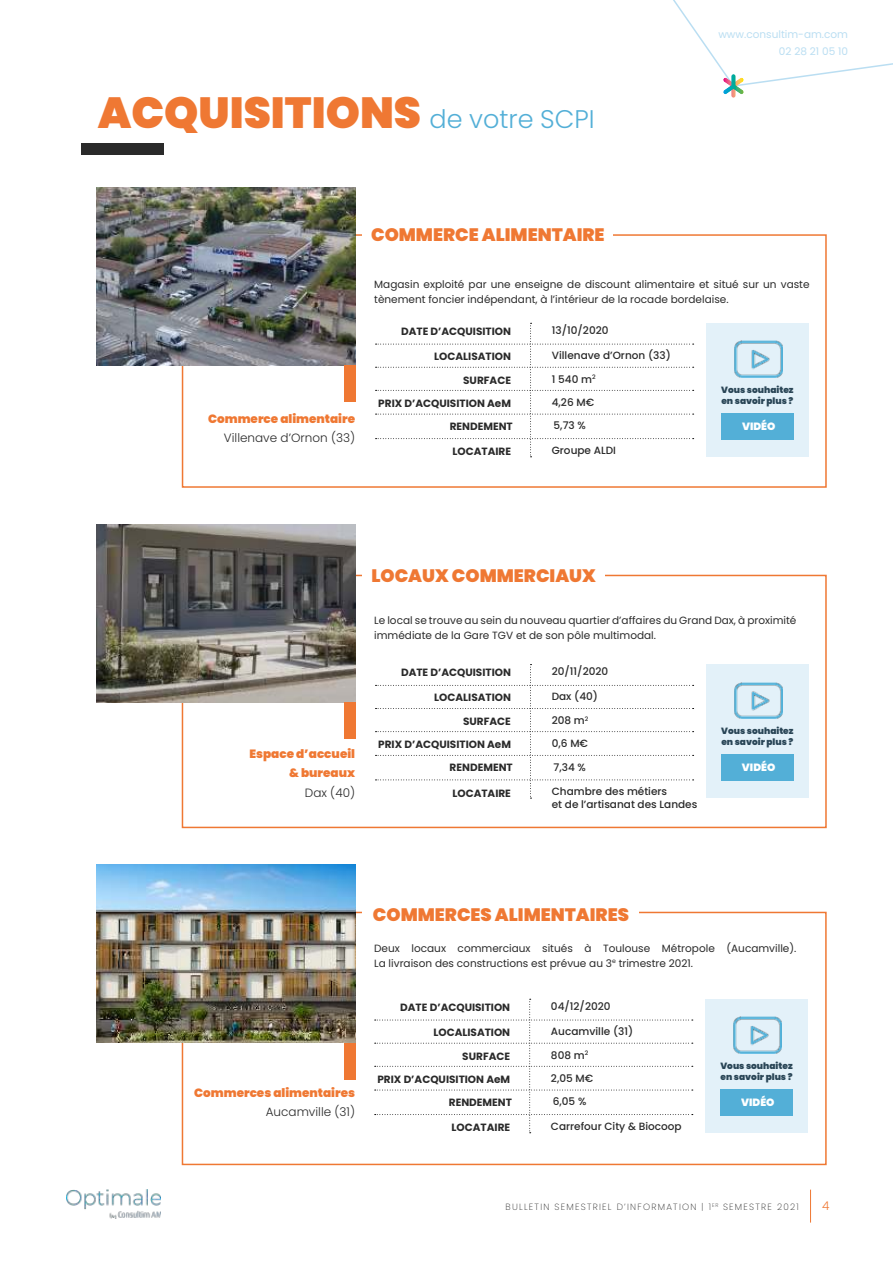
<style>
.page{position:relative;width:893px;height:1263px;background:#fff}
.page>*{position:absolute;margin:0;border:0;box-sizing:border-box;transform-origin:0 0}
.t1{font:900 43.5px "Poppins";color:#ef7833}
.t2{font:900 18px "Poppins";color:#ef7833}
.t3{font:900 12px/19.5px "Poppins";color:#ef7833;text-align:right}
.t4{font:300 12px "Poppins";color:#2a2a2a}
.t5{font:300 12px "Poppins";color:#ef7833}
.t6{font:10.5px/15px "Poppins";color:#2a2a2a}
.t7{font:700 10.5px "Poppins";color:#2a2a2a}
.t8{font:500 10.5px/12.6px "Poppins";color:#2a2a2a}
.t9{font:10.5px/16.5px "Poppins";color:#badef2;text-align:right}
.t10{font:900 10.5px "Poppins";color:#fff}
.t11{font:900 9px/10.8px "Poppins";color:#294556}
.t12{font:200 9px "Poppins";letter-spacing:.14em;color:#2a2a2a}
.s1{font-weight:300;font-size:25.5px;color:#53afd7}
</style>
<div class="page">
<hr style="left:810px;top:1189px;width:1px;height:33px;background:#ef7833">
<img style="left:66px;top:1189px;width:95px;height:30px">
<svg style="left:673px;top:0;width:220px;height:98px"></svg>
<div style="left:81px;top:144px;width:83px;height:11px;background:#2a2a2a"></div>
<div style="left:182px;top:234px;width:645px;height:254px;border:2px solid #ef7833"></div>
<div style="left:363px;top:222px;width:250px;height:21px;background:#fff"></div>
<img style="left:96px;top:187px;width:259px;height:178px">
<svg style="left:376px;top:323px;width:318px;height:134px"></svg>
<div style="left:707px;top:323px;width:102px;height:134px;background:#e3f1f9"></div>
<img style="left:734px;top:341px;width:48px;height:36px">
<div style="left:721px;top:413px;width:72px;height:27px;background:#53afd7"></div>
<div style="left:182px;top:575px;width:645px;height:253px;border:2px solid #ef7833"></div>
<div style="left:362px;top:563px;width:243px;height:26px;background:#fff"></div>
<img style="left:96px;top:524px;width:259px;height:178px">
<svg style="left:375px;top:664px;width:319px;height:135px"></svg>
<div style="left:707px;top:664px;width:102px;height:134px;background:#e3f1f9"></div>
<img style="left:734px;top:682px;width:48px;height:37px">
<div style="left:721px;top:754px;width:72px;height:27px;background:#53afd7"></div>
<div style="left:344px;top:1043px;width:11px;height:37px;background:#ef7833"></div>
<div style="left:182px;top:912px;width:645px;height:253px;border:2px solid #ef7833"></div>
<div style="left:362px;top:902px;width:277px;height:19px;background:#fff"></div>
<img style="left:96px;top:864px;width:259px;height:179px">
<svg style="left:375px;top:999px;width:318px;height:134px"></svg>
<div style="left:706px;top:999px;width:102px;height:134px;background:#e3f1f9"></div>
<img style="left:733px;top:1017px;width:49px;height:36px">
<div style="left:720px;top:1089px;width:73px;height:26px;background:#53afd7"></div>
<div style="left:344px;top:702px;width:11px;height:37px;background:#ef7833"></div>
<div style="left:344px;top:365px;width:11px;height:37px;background:#ef7833"></div>
<h1 class="t1" style="left:98px;top:86px;width:498px">ACQUISITIONS <span class="s1">de votre SCPI</span></h1>
<h2 class="t2" style="left:371px;top:224px;width:235px">COMMERCE ALIMENTAIRE</h2>
<p class="t9" style="left:718px;top:27px;width:131px">www.consultim-am.com<br>02 28 21 05 10</p>
<p class="t6" style="left:374px;top:277px;width:437px">Magasin exploité par une enseigne de discount alimentaire et situé sur un vaste tènement foncier indépendant, à l’intérieur de la rocade bordelaise.</p>
<p class="t3" style="left:208px;top:409px;width:149px">Commerce alimentaire</p>
<p class="t4" style="left:224px;top:431px;width:133px">Villenave d’Ornon (33)</p>
<p class="t7" style="left:401px;top:325px;width:111px">DATE D’ACQUISITION</p>
<p class="t7" style="left:434px;top:350px;width:78px">LOCALISATION</p>
<p class="t7" style="left:463px;top:374px;width:49px">SURFACE</p>
<p class="t7" style="left:378px;top:397px;width:134px">PRIX D’ACQUISITION AeM</p>
<p class="t8" style="left:552px;top:324px;width:58px">13/10/2020</p>
<p class="t8" style="left:552px;top:349px;width:121px">Villenave d’Ornon (33)</p>
<p class="t8" style="left:552px;top:373px;width:45px">1 540 m<sup>2</sup></p>
<p class="t8" style="left:552px;top:396px;width:44px">4,26 M€</p>
<p class="t7" style="left:450px;top:420px;width:65px">RENDEMENT</p>
<p class="t8" style="left:554px;top:419px;width:34px">5,73 %</p>
<p class="t7" style="left:452px;top:445px;width:60px">LOCATAIRE</p>
<p class="t8" style="left:552px;top:444px;width:66px">Groupe ALDI</p>
<p class="t11" style="left:721px;top:384px;width:74px">Vous souhaitez en savoir plus ?</p>
<p class="t10" style="left:742px;top:420px;width:35px">VIDÉO</p>
<p class="t3" style="left:249px;top:744px;width:107px">Espace d’accueil &amp; bureaux</p>
<p class="t4" style="left:305px;top:786px;width:52px">Dax (40)</p>
<h2 class="t2" style="left:371px;top:564px;width:226px">LOCAUX COMMERCIAUX</h2>
<p class="t6" style="left:374px;top:613px;width:424px">Le local se trouve au sein du nouveau quartier d’affaires du Grand Dax, à proximité immédiate de la Gare TGV et de son pôle multimodal.</p>
<p class="t7" style="left:401px;top:666px;width:111px">DATE D’ACQUISITION</p>
<p class="t7" style="left:434px;top:691px;width:78px">LOCALISATION</p>
<p class="t7" style="left:463px;top:715px;width:49px">SURFACE</p>
<p class="t7" style="left:378px;top:738px;width:134px">PRIX D’ACQUISITION AeM</p>
<p class="t8" style="left:552px;top:665px;width:58px">20/11/2020</p>
<p class="t8" style="left:552px;top:690px;width:48px">Dax (40)</p>
<p class="t8" style="left:552px;top:714px;width:38px">208 m<sup>2</sup></p>
<p class="t8" style="left:552px;top:737px;width:38px">0,6 M€</p>
<p class="t7" style="left:450px;top:761px;width:65px">RENDEMENT</p>
<p class="t8" style="left:554px;top:761px;width:34px">7,34 %</p>
<p class="t7" style="left:452px;top:787px;width:60px">LOCATAIRE</p>
<p class="t8" style="left:552px;top:786px;width:147px">Chambre des métiers<br>et de l’artisanat des Landes</p>
<p class="t11" style="left:721px;top:725px;width:74px">Vous souhaitez en savoir plus ?</p>
<p class="t10" style="left:742px;top:761px;width:35px">VIDÉO</p>
<p class="t3" style="left:194px;top:1083px;width:162px">Commerces alimentaires</p>
<p class="t4" style="left:266px;top:1105px;width:91px">Aucamville (31)</p>
<h2 class="t2" style="left:373px;top:904px;width:257px">COMMERCES ALIMENTAIRES</h2>
<p class="t6" style="left:374px;top:940px;width:424px">Deux locaux commerciaux situés à Toulouse Métropole (Aucamville).<br>La livraison des constructions est prévue au 3<sup>e</sup> trimestre 2021.</p>
<p class="t7" style="left:400px;top:1001px;width:111px">DATE D’ACQUISITION</p>
<p class="t7" style="left:433px;top:1026px;width:78px">LOCALISATION</p>
<p class="t7" style="left:462px;top:1050px;width:49px">SURFACE</p>
<p class="t7" style="left:377px;top:1073px;width:134px">PRIX D’ACQUISITION AeM</p>
<p class="t8" style="left:551px;top:1000px;width:61px">04/12/2020</p>
<p class="t8" style="left:551px;top:1025px;width:84px">Aucamville (31)</p>
<p class="t8" style="left:551px;top:1049px;width:39px">808 m<sup>2</sup></p>
<p class="t8" style="left:551px;top:1072px;width:44px">2,05 M€</p>
<p class="t7" style="left:449px;top:1096px;width:65px">RENDEMENT</p>
<p class="t8" style="left:553px;top:1095px;width:35px">6,05 %</p>
<p class="t7" style="left:452px;top:1121px;width:60px">LOCATAIRE</p>
<p class="t8" style="left:551px;top:1120px;width:132px">Carrefour City &amp; Biocoop</p>
<p class="t11" style="left:720px;top:1060px;width:74px">Vous souhaitez en savoir plus ?</p>
<p class="t10" style="left:741px;top:1096px;width:35px">VIDÉO</p>
<p class="t12" style="left:506px;top:1203px;width:295px">BULLETIN SEMESTRIEL D’INFORMATION | 1<sup>ER</sup> SEMESTRE 2021</p>
<p class="t5" style="left:822px;top:1199px;width:9px">4</p>
</div>
